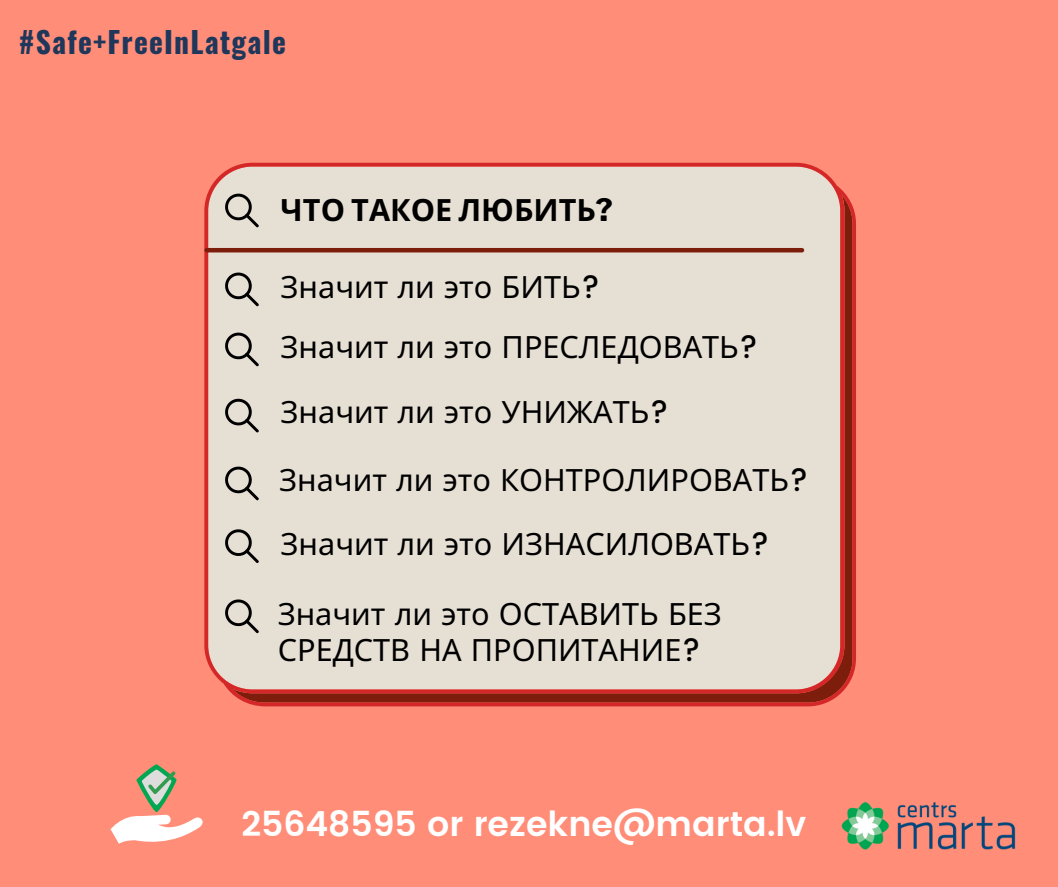
<style>
.page{position:relative;width:1058px;height:887px;background:#fff}
.page>*{position:absolute;margin:0;border:0;box-sizing:border-box;transform-origin:0 0}
.t1{font:600 34.5px "Poppins";color:#fff}
.t2{font:30.6px/36px "Noto Sans";color:#000}
.t3{font:700 30.6px "Noto Sans";color:#000}
.t4{font:700 29.55px "Oswald";letter-spacing:.04em;color:#1f375b}
.s1{font-family:"Libre Franklin";font-weight:800}
.s2{font-family:"Poppins";font-weight:500}
</style>
<div class="page">
<div style="left:0;top:0;width:1058px;height:886px;background:#ff8d78"></div>
<svg style="left:204px;top:163px;width:652px;height:543px;background:#e2d1c6"></svg>
<hr style="left:207px;top:248px;width:595px;height:4px;background:#7d1d0c">
<svg style="left:225px;top:194px;width:34px;height:33px"></svg>
<svg style="left:225px;top:272px;width:34px;height:34px"></svg>
<svg style="left:225px;top:332px;width:34px;height:34px"></svg>
<svg style="left:225px;top:399px;width:34px;height:33px"></svg>
<svg style="left:225px;top:466px;width:34px;height:34px"></svg>
<img style="left:841px;top:802px;width:175px;height:48px">
<svg style="left:225px;top:529px;width:34px;height:34px"></svg>
<svg style="left:225px;top:599px;width:34px;height:34px"></svg>
<svg style="left:111px;top:764px;width:92px;height:80px"></svg>
<p class="t4" style="left:19px;top:19px;width:268px">#Safe+FreeInLatgale</p>
<p class="t3" style="left:281px;top:188px;width:333px">ЧТО ТАКОЕ ЛЮБИТЬ<span class="s1">?</span></p>
<p class="t2" style="left:281px;top:268px;width:321px">Значит ли это БИТЬ<span class="s2">?</span></p>
<p class="t2" style="left:281px;top:328px;width:479px">Значит ли это ПРЕСЛЕДОВАТЬ<span class="s2">?</span></p>
<p class="t2" style="left:281px;top:393px;width:390px">Значит ли это УНИЖАТЬ<span class="s2">?</span></p>
<p class="t2" style="left:279px;top:461px;width:531px">Значит ли это КОНТРОЛИРОВАТЬ<span class="s2">?</span></p>
<p class="t2" style="left:281px;top:525px;width:490px">Значит ли это ИЗНАСИЛОВАТЬ<span class="s2">?</span></p>
<p class="t2" style="left:278px;top:595px;width:445px">Значит ли это ОСТАВИТЬ БЕЗ<br>СРЕДСТВ НА ПРОПИТАНИЕ<span class="s2">?</span></p>
<p class="t1" style="left:241px;top:803px;width:566px">25648595 or rezekne@marta.lv</p>
</div>
